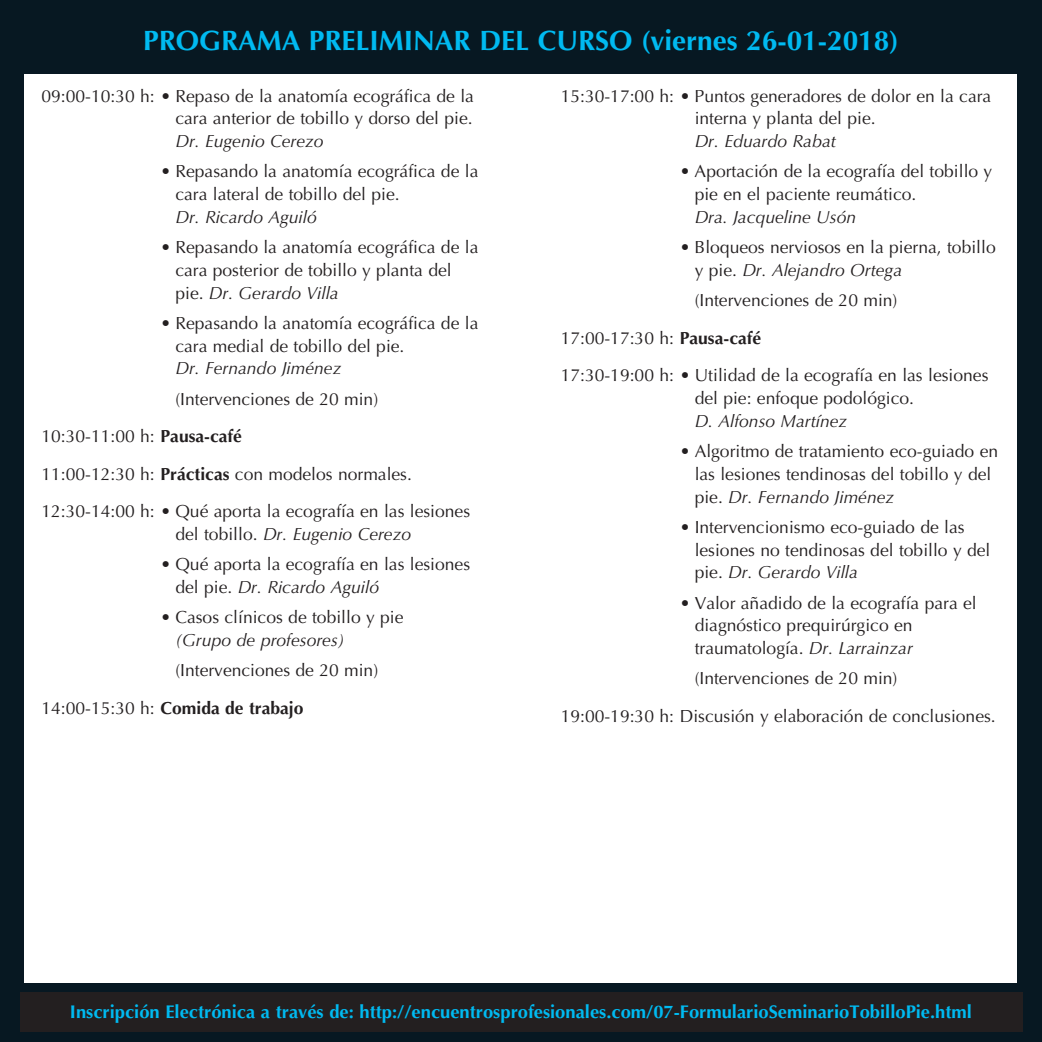
<style>
.page{position:relative;width:1042px;height:1042px;background:#071822}
.page>*{position:absolute;margin:0;border:0;box-sizing:border-box;transform-origin:0 0}
.t1{font:700 28px "Optima LT Std";color:#00baf1}
.t2{font:700 18.38px "Optima LT Std";color:#00baf1}
.t3{font:17.5px/22.8px "Optima LT Std";color:#231f20}
.t4{font:italic 17.5px "Optima LT Std";color:#231f20}
.t5{font:17.5px "Optima";color:#231f20}
.s1{font-style:italic}
.s2{font-weight:700}
.s3{font-style:normal}
.s4{font-family:"Optima LT Std"}
</style>
<div class="page">
<div style="left:25px;top:74px;width:992px;height:908px;background:#fff"></div>
<div style="left:20px;top:992px;width:1002px;height:40px;background:#231f20"></div>
<h1 class="t1" style="left:143px;top:29px;width:757px">PROGRAMA PRELIMINAR DEL CURSO (viernes 26-01-2018)</h1>
<p class="t3" style="left:41px;top:86px;width:434px;text-align:right">09:00-10:30 h: • Repaso de la anatomía ecográfica de la cara anterior de tobillo y dorso del pie.</p>
<p class="t4" style="left:175px;top:133px;width:150px">Dr. Eugenio Cerezo</p>
<p class="t3" style="left:175px;top:162px;width:304px;text-indent:-15px">• Repasando la anatomía ecográfica de la cara lateral de tobillo del pie.</p>
<p class="t4" style="left:175px;top:208px;width:143px">Dr. Ricardo Aguiló</p>
<p class="t3" style="left:175px;top:237px;width:304px;text-indent:-15px">• Repasando la anatomía ecográfica de la cara posterior de tobillo y planta del pie. <span class="s1">Dr. Gerardo Villa</span></p>
<p class="t3" style="left:175px;top:313px;width:304px;text-indent:-15px">• Repasando la anatomía ecográfica de la cara medial de tobillo del pie.</p>
<p class="t4" style="left:175px;top:360px;width:167px">Dr. Fernando Jiménez</p>
<p class="t3" style="left:41px;top:381px;width:430px;line-height:37.6px;text-indent:134px">(Intervenciones de 20 min)<br>10:30-11:00 h: <span class="s2">Pausa-café<br></span>11:00-12:30 h: <span class="s2">Prácticas</span> con modelos normales.<br>12:30-14:00 h: • Qué aporta la ecografía en las lesiones</p>
<p class="t4" style="left:175px;top:526px;width:237px"><span class="s3">del tobillo.</span> Dr. Eugenio Cerezo</p>
<p class="t3" style="left:175px;top:555px;width:296px;text-indent:-15px">• Qué aporta la ecografía en las lesiones del pie. <span class="s1">Dr. Ricardo Aguiló</span></p>
<p class="t3" style="left:160px;top:608px;width:244px">• Casos clínicos de tobillo y pie</p>
<p class="t4" style="left:175px;top:631px;width:171px">(Grupo de profesores)</p>
<p class="t3" style="left:41px;top:653px;width:338px;line-height:37.6px;text-indent:134px">(Intervenciones de 20 min)<br>14:00-15:30 h: <span class="s2">Comida de trabajo</span></p>
<p class="t3" style="left:694px;top:86px;width:298px;text-indent:-134px">15:30-17:00 h: • Puntos generadores de dolor en la cara interna y planta del pie.</p>
<p class="t4" style="left:694px;top:133px;width:143px">Dr. Eduardo Rabat</p>
<p class="t3" style="left:694px;top:162px;width:299px;text-indent:-15px">• Aportación de la ecografía del tobillo y pie en el paciente reumático.</p>
<p class="t4" style="left:694px;top:208px;width:163px">Dra. Jacqueline Usón</p>
<p class="t3" style="left:694px;top:237px;width:303px;text-indent:-15px">• Bloqueos nerviosos en la pierna, tobillo y pie. <span class="s1">Dr. Alejandro Ortega</span></p>
<p class="t3" style="left:561px;top:283px;width:429px;line-height:37.6px;text-indent:134px">(Intervenciones de 20 min)<br>17:00-17:30 h: <span class="s2">Pausa-café<br></span>17:30-19:00 h: • Utilidad de la ecografía en las lesiones</p>
<p class="t3" style="left:694px;top:388px;width:221px">del pie: enfoque podológico.</p>
<p class="t4" style="left:694px;top:412px;width:154px">D. Alfonso Martínez</p>
<p class="t3" style="left:694px;top:441px;width:305px;text-indent:-15px">• Algoritmo de tratamiento eco-guiado en las lesiones tendinosas del tobillo y del pie. <span class="s1">Dr. Fernando Jiménez</span></p>
<p class="t3" style="left:694px;top:517px;width:297px;text-indent:-15px">• Intervencionismo eco-guiado de las lesiones no tendinosas del tobillo y del pie. <span class="s1">Dr. Gerardo Villa</span></p>
<p class="t3" style="left:694px;top:593px;width:284px;text-indent:-15px">• Valor añadido de la ecografía para el diagnóstico prequirúrgico en traumatología. <span class="s1">Dr. Larrainzar</span></p>
<p class="t3" style="left:694px;top:668px;width:204px">(Intervenciones de 20 min)</p>
<p class="t5" style="left:561px;top:705px;width:436px"><span class="s4">19:00-19:30 h:</span> Discusión y elaboración de conclusiones.</p>
<p class="t2" style="left:70px;top:1004px;width:903px">Inscripción Electrónica a través de: http://encuentrosprofesionales.com/07-FormularioSeminarioTobilloPie.html</p>
</div>
